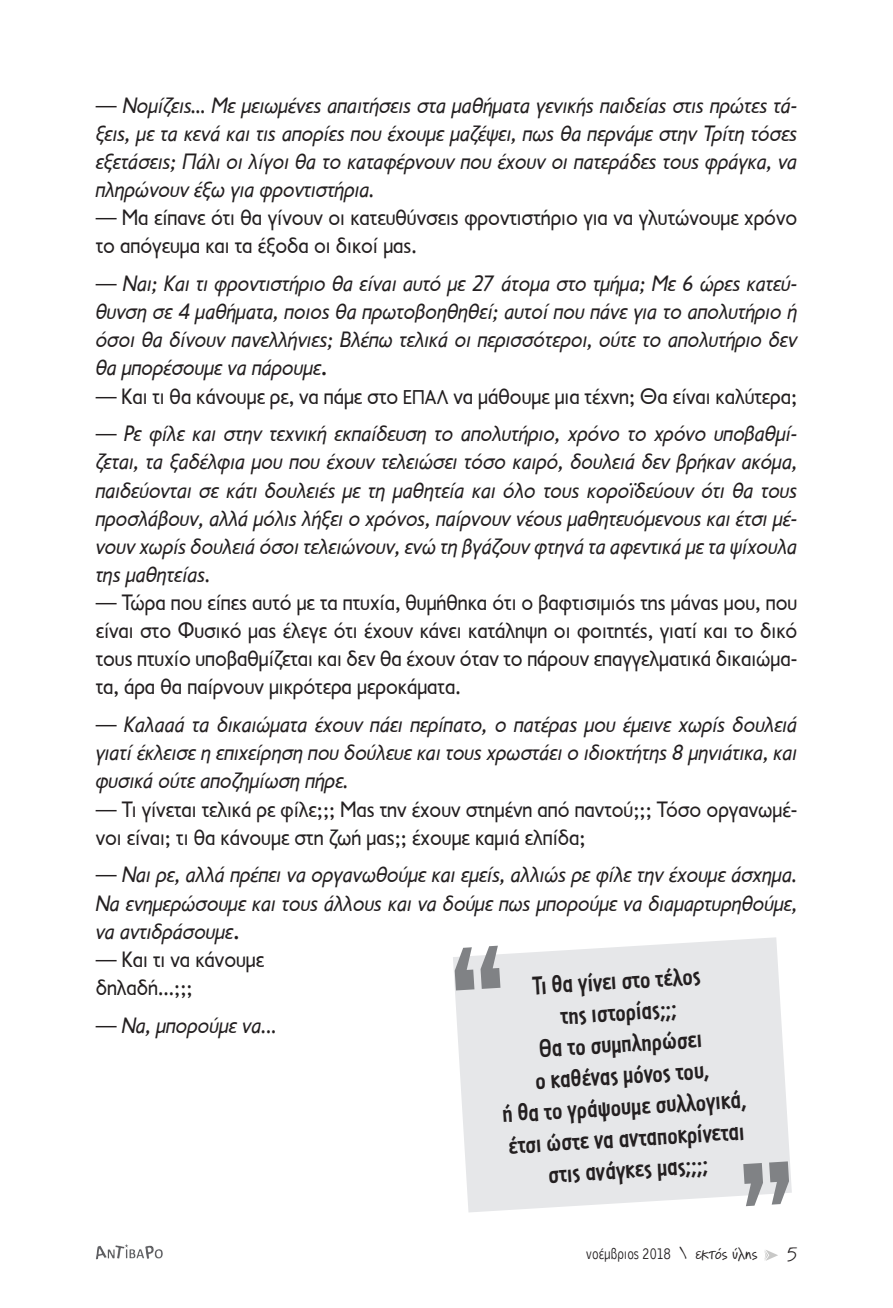
<style>
.page{position:relative;width:893px;height:1308px;background:#fff}
.page>*{position:absolute;margin:0;border:0;box-sizing:border-box;transform-origin:0 0}
.t1{font:700 27px/31.5px "PF Earthbound";color:#231f20;text-align:center;scale:.93 1}
.t2{font:italic 22.5px/28.1px "PF Transport";color:#231f20;text-align:justify;scale:.93 1}
.t3{font:22.5px/28.1px "PF Transport";color:#231f20;scale:.93 1}
.t4{font:18px "PF Reminder";color:#231f20}
.t5{font:300 14.62px "PF Bell Gothic Text";color:#231f20;scale:.9 1}
.s1{font-style:normal}
.s2{font-weight:700;font-style:normal}
.s3{font-size:20.25px}
.s4{font-family:"PF Reminder";font-weight:400;font-size:17.55px}
</style>
<div class="page">
<svg style="left:764px;top:1250px;width:14px;height:10px"></svg>
<img style="left:96px;top:1244px;width:67px;height:16px">
<svg style="left:455px;top:937px;width:337px;height:275px;background:#e8e9eb"></svg>
<svg style="left:453px;top:943px;width:47px;height:47px"></svg>
<svg style="left:743px;top:1159px;width:47px;height:47px"></svg>
<p class="t2" style="left:96px;top:91px;width:756px"><span class="s1">—</span> Νομίζεις… Με μειωμένες απαιτήσεις στα μαθήματα γενικής παιδείας στις πρώτες τά&shy;ξεις, με τα κενά και τις απορίες που έχουμε μαζέψει, πως θα περνάμε στην Τρίτη τόσες εξετάσεις; Πάλι οι λίγοι θα το καταφέρνουν που έχουν οι πατεράδες τους φράγκα, να πληρώνουν έξω για φροντιστήρια.</p>
<p class="t3" style="left:96px;top:203px;width:756px">— Μα είπανε ότι θα γίνουν οι κατευθύνσεις φροντιστήριο για να γλυτώνουμε χρόνο το απόγευμα και τα έξοδα οι δικοί μας.</p>
<p class="t2" style="left:96px;top:269px;width:756px"><span class="s1">—</span> Ναι; Και τι φροντιστήριο θα είναι αυτό με 27 άτομα στο τμήμα; Με 6 ώρες κατεύ&shy;θυνση σε 4 μαθήματα, ποιος θα πρωτοβοηθηθεί; αυτοί που πάνε για το απολυτήριο ή όσοι θα δίνουν πανελλήνιες; Βλέπω τελικά οι περισσότεροι, ούτε το απολυτήριο δεν θα μπορέσουμε να πάρουμε<span class="s2">.</span></p>
<p class="t3" style="left:96px;top:382px;width:756px">— Και τι θα κάνουμε ρε, να πάμε στο <span class="s3">ΕΠΑΛ</span> να μάθουμε μια τέχνη; Θα είναι καλύτερα;</p>
<p class="t2" style="left:96px;top:419px;width:756px"><span class="s1">—</span> Ρε φίλε και στην τεχνική εκπαίδευση το απολυτήριο, χρόνο το χρόνο υποβαθμί&shy;ζεται, τα ξαδέλφια μου που έχουν τελειώσει τόσο καιρό, δουλειά δεν βρήκαν ακόμα, παιδεύονται σε κάτι δουλειές με τη μαθητεία και όλο τους κοροϊδεύουν ότι θα τους προσλάβουν, αλλά μόλις λήξει ο χρόνος, παίρνουν νέους μαθητευόμενους και έτσι μέ&shy;νουν χωρίς δουλειά όσοι τελειώνουν, ενώ τη βγάζουν φτηνά τα αφεντικά με τα ψίχουλα της μαθητείας.</p>
<p class="t3" style="left:96px;top:588px;width:756px;text-align:justify">— Τώρα που είπες αυτό με τα πτυχία, θυμήθηκα ότι ο βαφτισιμιός της μάνας μου, που είναι στο Φυσικό μας έλεγε ότι έχουν κάνει κατάληψη οι φοιτητές, γιατί και το δικό τους πτυχίο υποβαθμίζεται και δεν θα έχουν όταν το πάρουν επαγγελματικά δικαιώμα&shy;τα, άρα θα παίρνουν μικρότερα μεροκάματα.</p>
<p class="t2" style="left:96px;top:710px;width:756px"><span class="s1">—</span> Καλααά τα δικαιώματα έχουν πάει περίπατο, ο πατέρας μου έμεινε χωρίς δουλειά γιατί έκλεισε η επιχείρηση που δούλευε και τους χρωστάει ο ιδιοκτήτης 8 μηνιάτικα, και φυσικά ούτε αποζημίωση πήρε.</p>
<p class="t3" style="left:96px;top:795px;width:756px">— Τι γίνεται τελικά ρε φίλε;;; Μας την έχουν στημένη από παντού;;; Τόσο οργανωμέ&shy;νοι είναι; τι θα κάνουμε στη ζωή μας;; έχουμε καμιά ελπίδα;</p>
<p class="t2" style="left:96px;top:860px;width:756px"><span class="s1">—</span> Ναι ρε, αλλά πρέπει να οργανωθούμε και εμείς, αλλιώς ρε φίλε την έχουμε άσχημα.<br>Να ενημερώσουμε και τους άλλους και να δούμε πως μπορούμε να διαμαρτυρηθούμε, να αντιδράσουμε<span class="s2">.</span></p>
<p class="t3" style="left:96px;top:945px;width:183px">— Και τι να κάνουμε δηλαδή...;;;</p>
<p class="t2" style="left:96px;top:1011px;width:197px"><span class="s1">—</span> Να, μπορούμε να...</p>
<p class="t1" style="left:495px;top:971px;width:265px;rotate:-3deg">Τι θα γίνει στο τέλος<br>της ιστορίας;;;<br>Θα το συμπληρώσει<br>ο καθένας μόνος του,<br>ή θα το γράψουμε συλλογικά, έτσι ώστε να ανταποκρίνεται στις ανάγκες μας;;;;</p>
<p class="t5" style="left:586px;top:1244px;width:192px">νοέμβριος 2018 <span class="s4">\ εκτός ύλης</span></p>
<p class="t4" style="left:787px;top:1242px;width:12px">5</p>
</div>
